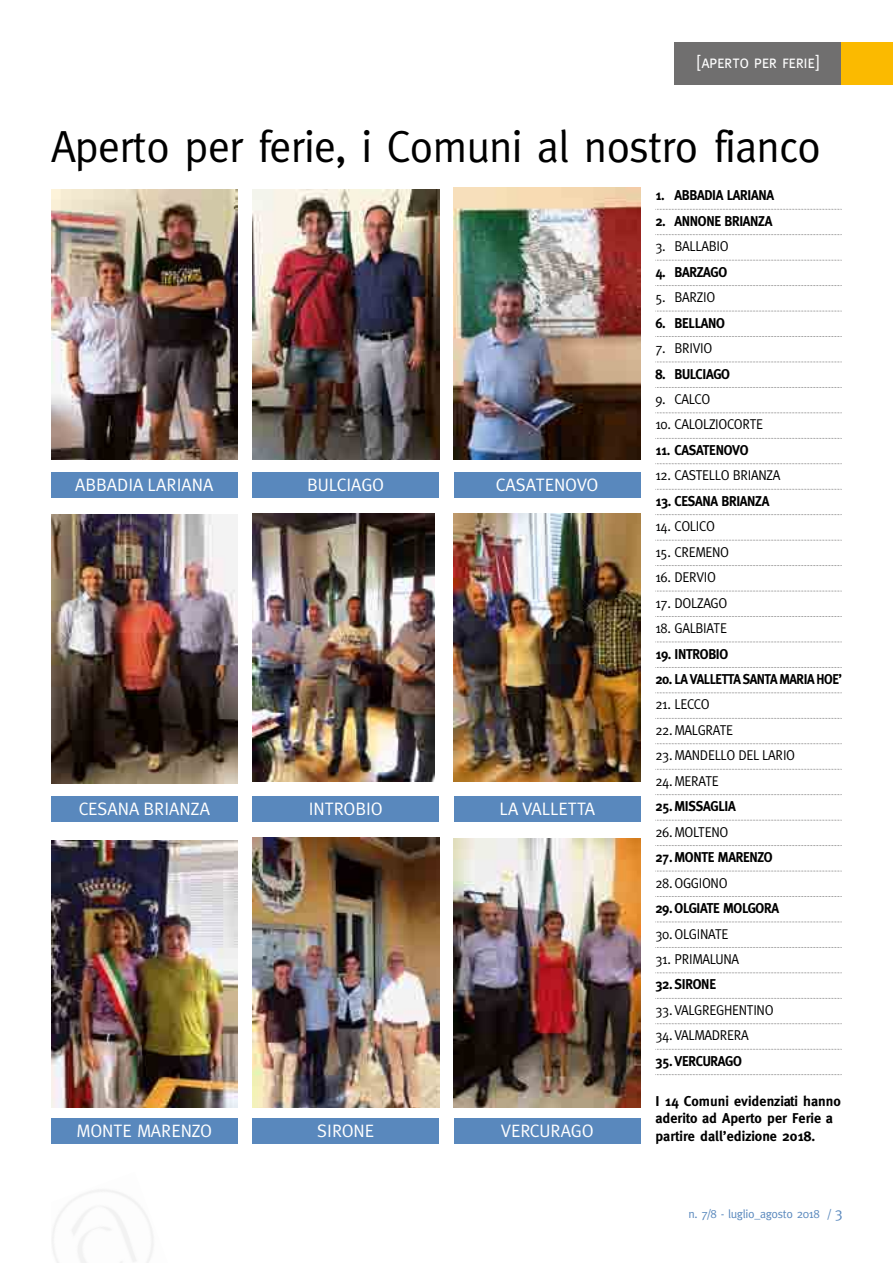
<style>
.page{position:relative;width:893px;height:1263px;background:#fff}
.page>*{position:absolute;margin:0;border:0;box-sizing:border-box;transform-origin:0 0}
.t1{font:45px "Meta";letter-spacing:-.015em;color:#000}
.t2{font:18px "Meta";color:#fff}
.t3{font:18px "Meta Caps";letter-spacing:-.03em;color:#fff}
.t4{font:14.25px "Meta";letter-spacing:-.02em;color:#000;scale:.94 1}
.t5{font:700 14.25px "Meta";letter-spacing:-.02em;color:#000;scale:.94 1}
.t6{font:700 14.25px/17.4px "Meta";color:#000}
.t7{font:12px "Meta";letter-spacing:-.025em;color:#5988bd}
.s1{font-size:15px}
</style>
<div class="page">
<div style="left:674px;top:43px;width:168px;height:42px;background:#706f6f"></div>
<div style="left:842px;top:43px;width:51px;height:42px;background:#fbba00"></div>
<img style="left:51px;top:190px;width:187px;height:269px">
<img style="left:252px;top:189px;width:187px;height:270px">
<img style="left:454px;top:188px;width:186px;height:271px">
<img style="left:51px;top:515px;width:187px;height:268px">
<img style="left:252px;top:514px;width:183px;height:268px">
<img style="left:454px;top:513px;width:186px;height:269px">
<img style="left:51px;top:840px;width:187px;height:267px">
<img style="left:252px;top:837px;width:187px;height:271px">
<img style="left:454px;top:839px;width:186px;height:269px">
<div style="left:51px;top:472px;width:187px;height:25px;background:#5988bd"></div>
<div style="left:252px;top:472px;width:187px;height:25px;background:#5988bd"></div>
<div style="left:454px;top:472px;width:186px;height:25px;background:#5988bd"></div>
<div style="left:51px;top:796px;width:187px;height:25px;background:#5988bd"></div>
<div style="left:252px;top:796px;width:187px;height:25px;background:#5988bd"></div>
<div style="left:454px;top:796px;width:186px;height:25px;background:#5988bd"></div>
<div style="left:51px;top:1118px;width:187px;height:26px;background:#5988bd"></div>
<div style="left:252px;top:1118px;width:187px;height:26px;background:#5988bd"></div>
<div style="left:454px;top:1118px;width:186px;height:26px;background:#5988bd"></div>
<svg style="left:655px;top:209px;width:187px;height:1px"></svg>
<svg style="left:655px;top:234px;width:187px;height:1px"></svg>
<svg style="left:655px;top:260px;width:187px;height:1px"></svg>
<svg style="left:655px;top:285px;width:187px;height:1px"></svg>
<svg style="left:655px;top:311px;width:187px;height:1px"></svg>
<svg style="left:655px;top:336px;width:187px;height:1px"></svg>
<svg style="left:655px;top:362px;width:187px;height:1px"></svg>
<svg style="left:655px;top:387px;width:187px;height:1px"></svg>
<svg style="left:655px;top:412px;width:187px;height:1px"></svg>
<svg style="left:655px;top:438px;width:187px;height:1px"></svg>
<svg style="left:655px;top:463px;width:187px;height:1px"></svg>
<svg style="left:655px;top:489px;width:187px;height:1px"></svg>
<svg style="left:655px;top:514px;width:187px;height:1px"></svg>
<svg style="left:655px;top:540px;width:187px;height:1px"></svg>
<svg style="left:655px;top:565px;width:187px;height:1px"></svg>
<svg style="left:655px;top:591px;width:187px;height:1px"></svg>
<svg style="left:655px;top:616px;width:187px;height:1px"></svg>
<svg style="left:655px;top:642px;width:187px;height:1px"></svg>
<svg style="left:655px;top:667px;width:187px;height:1px"></svg>
<svg style="left:655px;top:692px;width:187px;height:1px"></svg>
<svg style="left:655px;top:718px;width:187px;height:1px"></svg>
<svg style="left:655px;top:743px;width:187px;height:1px"></svg>
<svg style="left:655px;top:769px;width:187px;height:1px"></svg>
<svg style="left:655px;top:794px;width:187px;height:1px"></svg>
<svg style="left:655px;top:820px;width:187px;height:1px"></svg>
<svg style="left:655px;top:845px;width:187px;height:1px"></svg>
<svg style="left:655px;top:871px;width:187px;height:1px"></svg>
<svg style="left:655px;top:896px;width:187px;height:1px"></svg>
<svg style="left:655px;top:921px;width:187px;height:1px"></svg>
<svg style="left:655px;top:947px;width:187px;height:1px"></svg>
<svg style="left:655px;top:972px;width:187px;height:1px"></svg>
<svg style="left:655px;top:998px;width:187px;height:1px"></svg>
<svg style="left:655px;top:1023px;width:187px;height:1px"></svg>
<svg style="left:655px;top:1049px;width:187px;height:1px"></svg>
<svg style="left:655px;top:1074px;width:187px;height:1px"></svg>
<p class="t3" style="left:697px;top:52px;width:123px">[aperto per ferie]</p>
<h1 class="t1" style="left:51px;top:120px;width:772px">Aperto per ferie, i Comuni al nostro fianco</h1>
<p class="t2" style="left:75px;top:474px;width:139px">ABBADIA LARIANA</p>
<p class="t2" style="left:307px;top:474px;width:78px">BULCIAGO</p>
<p class="t2" style="left:496px;top:474px;width:104px">CASATENOVO</p>
<p class="t2" style="left:79px;top:798px;width:133px">CESANA BRIANZA</p>
<p class="t2" style="left:309px;top:798px;width:75px">INTROBIO</p>
<p class="t2" style="left:499px;top:798px;width:97px">LA VALLETTA</p>
<p class="t2" style="left:77px;top:1120px;width:137px">MONTE MARENZO</p>
<p class="t2" style="left:317px;top:1120px;width:58px">SIRONE</p>
<p class="t2" style="left:501px;top:1120px;width:95px">VERCURAGO</p>
<p class="t5" style="left:655px;top:187px;width:128px">1. ABBADIA LARIANA</p>
<p class="t5" style="left:655px;top:213px;width:126px">2. ANNONE BRIANZA</p>
<p class="t4" style="left:655px;top:238px;width:79px">3. BALLABIO</p>
<p class="t5" style="left:655px;top:264px;width:78px">4. BARZAGO</p>
<p class="t4" style="left:655px;top:289px;width:65px">5. BARZIO</p>
<p class="t5" style="left:655px;top:314px;width:76px">6. BELLANO</p>
<p class="t4" style="left:655px;top:340px;width:62px">7. BRIVIO</p>
<p class="t5" style="left:655px;top:365px;width:81px">8. BULCIAGO</p>
<p class="t4" style="left:655px;top:391px;width:60px">9. CALCO</p>
<p class="t4" style="left:655px;top:416px;width:116px">10. CALOLZIOCORTE</p>
<p class="t5" style="left:655px;top:442px;width:101px">11. CASATENOVO</p>
<p class="t4" style="left:655px;top:467px;width:135px">12. CASTELLO BRIANZA</p>
<p class="t5" style="left:655px;top:493px;width:123px">13. CESANA BRIANZA</p>
<p class="t4" style="left:655px;top:518px;width:65px">14. COLICO</p>
<p class="t4" style="left:655px;top:543px;width:80px">15. CREMENO</p>
<p class="t4" style="left:655px;top:569px;width:66px">16. DERVIO</p>
<p class="t4" style="left:655px;top:594px;width:78px">17. DOLZAGO</p>
<p class="t4" style="left:655px;top:620px;width:78px">18. GALBIATE</p>
<p class="t5" style="left:655px;top:645px;width:79px">19. INTROBIO</p>
<p class="t5" style="left:655px;top:671px;width:200px">20. LA VALLETTA SANTA MARIA HOE’</p>
<p class="t4" style="left:655px;top:696px;width:59px">21. LECCO</p>
<p class="t4" style="left:655px;top:722px;width:84px">22. MALGRATE</p>
<p class="t4" style="left:655px;top:747px;width:150px">23. MANDELLO DEL LARIO</p>
<p class="t4" style="left:655px;top:773px;width:69px">24. MERATE</p>
<p class="t5" style="left:655px;top:798px;width:87px">25.MISSAGLIA</p>
<p class="t4" style="left:655px;top:823px;width:79px">26. MOLTENO</p>
<p class="t5" style="left:655px;top:849px;width:126px">27.MONTE MARENZO</p>
<p class="t4" style="left:655px;top:874px;width:78px">28. OGGIONO</p>
<p class="t5" style="left:655px;top:900px;width:133px">29.OLGIATE MOLGORA</p>
<p class="t4" style="left:655px;top:925px;width:79px">30. OLGINATE</p>
<p class="t4" style="left:655px;top:951px;width:91px">31. PRIMALUNA</p>
<p class="t5" style="left:655px;top:976px;width:66px">32. SIRONE</p>
<p class="t4" style="left:655px;top:1002px;width:127px">33. VALGREGHENTINO</p>
<p class="t4" style="left:655px;top:1027px;width:101px">34. VALMADRERA</p>
<p class="t5" style="left:655px;top:1052px;width:94px">35. VERCURAGO</p>
<p class="t6" style="left:655px;top:1092px;width:187px">I 14 Comuni evidenziati hanno aderito ad Aperto per Ferie a partire dall’edizione 2018.</p>
<p class="t7" style="left:688px;top:1206px;width:156px">n. 7/8 - luglio_agosto 2018 / <span class="s1">3</span></p>
</div>
